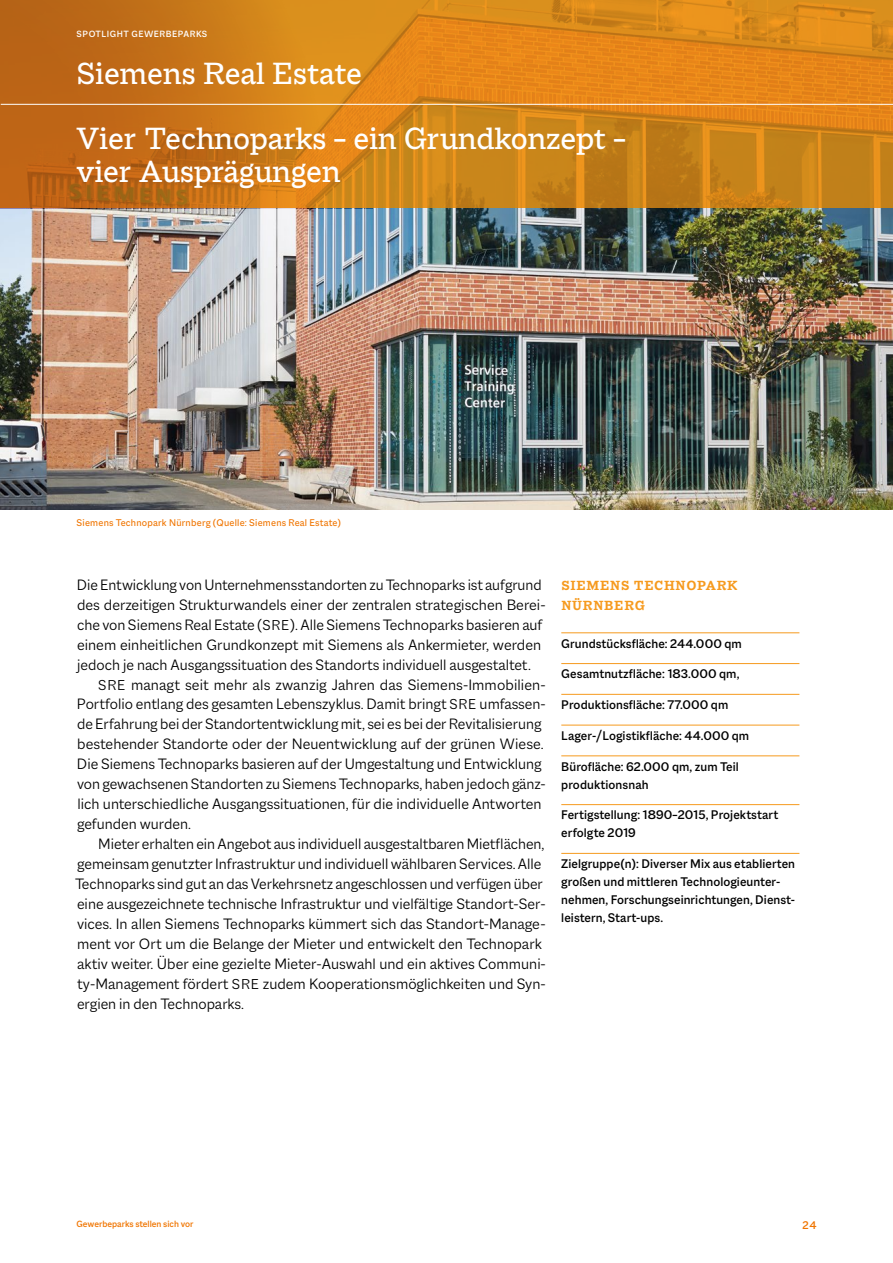
<style>
.page{position:relative;width:893px;height:1263px;background:#fff}
.page>*{position:absolute;margin:0;border:0;box-sizing:border-box;transform-origin:0 0}
.t1{font:500 33px/64.5px "Macklin Slab";color:#fff}
.t2{font:300 16.2px "Macklin Sans";color:#000}
.t3{font:700 14.25px/20px "Macklin Slab";letter-spacing:.05em;color:#f69a1e}
.t4{font:500 13.5px/18px "Macklin Sans";letter-spacing:.005em;color:#000}
.t5{font:500 12px "Macklin Sans";color:#f07500}
.t6{font:10.5px "Macklin Sans";letter-spacing:.02em;color:#f07500}
.t7{font:500 9.75px "Macklin Sans";color:#f07500}
.t8{font:500 9.75px "Macklin Sans";letter-spacing:.05em;color:#fff}
.s1{font-size:15.45px}
</style>
<div class="page">
<img style="left:0;top:208px;width:893px;height:302px">
<svg style="left:372px;top:0;width:521px;height:208px;background:#d78619"></svg>
<svg style="left:0;top:0;width:372px;height:208px;background:#c97518"></svg>
<hr style="left:561px;top:632px;width:238px;height:1px;background:#f69a1e">
<hr style="left:561px;top:663px;width:238px;height:1px;background:#f69a1e">
<hr style="left:561px;top:694px;width:238px;height:1px;background:#f69a1e">
<hr style="left:561px;top:725px;width:238px;height:1px;background:#f69a1e">
<hr style="left:561px;top:755px;width:238px;height:1px;background:#f69a1e">
<hr style="left:561px;top:804px;width:238px;height:1px;background:#f69a1e">
<hr style="left:561px;top:853px;width:238px;height:1px;background:#f69a1e">
<hr style="left:1px;top:104px;width:892px;height:1px;background:#fff">
<p class="t8" style="left:77px;top:28px;width:132px">SPOTLIGHT GEWERBEPARKS</p>
<h1 class="t1" style="left:77px;top:41px;width:551px">Siemens Real Estate<br>Vier Technoparks – ein Grundkonzept –</h1>
<h1 class="t1" style="left:77px;top:138px;width:266px">vier Ausprägungen</h1>
<p class="t6" style="left:77px;top:517px;width:266px">Siemens Technopark Nürnberg (Quelle: Siemens Real Estate)</p>
<p class="t2" style="left:77px;top:575px;width:466px">Die Entwicklung von Unternehmensstandorten zu Technoparks ist aufgrund</p>
<p class="t2" style="left:77px;top:595px;width:470px">des derzeitigen Strukturwandels einer der zentralen strategischen Berei-</p>
<p class="t2" style="left:77px;top:615px;width:467px">che von Siemens Real Estate (<span class="s1">SRE</span>). Alle Siemens Technoparks basieren auf</p>
<p class="t2" style="left:77px;top:635px;width:466px">einem einheitlichen Grundkonzept mit Siemens als Ankermieter, werden</p>
<p class="t2" style="left:77px;top:655px;width:455px">jedoch je nach Ausgangssituation des Standorts individuell ausgestaltet.</p>
<p class="t2" style="left:98px;top:675px;width:449px"><span class="s1">SRE</span> managt seit mehr als zwanzig Jahren das Siemens-Immobilien-</p>
<p class="t2" style="left:77px;top:695px;width:470px">Portfolio entlang des gesamten Lebenszyklus. Damit bringt <span class="s1">SRE</span> umfassen-</p>
<p class="t2" style="left:77px;top:715px;width:466px">de Erfahrung bei der Standortentwicklung mit, sei es bei der Revitalisierung</p>
<p class="t2" style="left:77px;top:735px;width:468px">bestehender Standorte oder der Neuentwicklung auf der grünen Wiese.</p>
<p class="t2" style="left:77px;top:755px;width:466px">Die Siemens Technoparks basieren auf der Umgestaltung und Entwicklung</p>
<p class="t2" style="left:77px;top:775px;width:470px">von gewachsenen Standorten zu Siemens Technoparks, haben jedoch gänz-</p>
<p class="t2" style="left:77px;top:795px;width:466px">lich unterschiedliche Ausgangssituationen, für die individuelle Antworten</p>
<p class="t2" style="left:77px;top:815px;width:115px">gefunden wurden.</p>
<p class="t2" style="left:98px;top:835px;width:448px">Mieter erhalten ein Angebot aus individuell ausgestaltbaren Mietflächen,</p>
<p class="t2" style="left:77px;top:855px;width:466px">gemeinsam genutzter Infrastruktur und individuell wählbaren Services. Alle</p>
<p class="t2" style="left:75px;top:874px;width:469px">Technoparks sind gut an das Verkehrsnetz angeschlossen und verfügen über</p>
<p class="t2" style="left:77px;top:894px;width:470px">eine ausgezeichnete technische Infrastruktur und vielfältige Standort-Ser-</p>
<p class="t2" style="left:77px;top:914px;width:470px">vices. In allen Siemens Technoparks kümmert sich das Standort-Manage-</p>
<p class="t2" style="left:77px;top:934px;width:466px">ment vor Ort um die Belange der Mieter und entwickelt den Technopark</p>
<p class="t2" style="left:77px;top:954px;width:470px">aktiv weiter. Über eine gezielte Mieter-Auswahl und ein aktives Communi-</p>
<p class="t2" style="left:77px;top:974px;width:470px">ty-Management fördert <span class="s1">SRE</span> zudem Kooperationsmöglichkeiten und Syn-</p>
<p class="t2" style="left:77px;top:994px;width:169px">ergien in den Technoparks.</p>
<p class="t3" style="left:561px;top:575px;width:177px">SIEMENS TECHNOPARK<br>NÜRNBERG</p>
<p class="t4" style="left:561px;top:634px;width:182px">Grundstücksfläche: 244.000 qm</p>
<p class="t4" style="left:561px;top:665px;width:180px">Gesamtnutzfläche: 183.000 qm,</p>
<p class="t4" style="left:561px;top:696px;width:169px">Produktionsfläche: 77.000 qm</p>
<p class="t4" style="left:561px;top:726px;width:189px">Lager-/Logistikfläche: 44.000 qm</p>
<p class="t4" style="left:561px;top:757px;width:179px">Bürofläche: 62.000 qm, zum Teil produktionsnah</p>
<p class="t4" style="left:561px;top:806px;width:218px">Fertigstellung: 1890–2015, Projektstart erfolgte 2019</p>
<p class="t4" style="left:561px;top:855px;width:235px">Zielgruppe(n): Diverser Mix aus etablierten großen und mittleren Technologieunter&shy;nehmen, Forschungseinrichtungen, Dienst&shy;leistern, Start-ups.</p>
<p class="t7" style="left:77px;top:1219px;width:119px">Gewerbeparks stellen sich vor</p>
<p class="t5" style="left:803px;top:1218px;width:15px">24</p>
</div>
